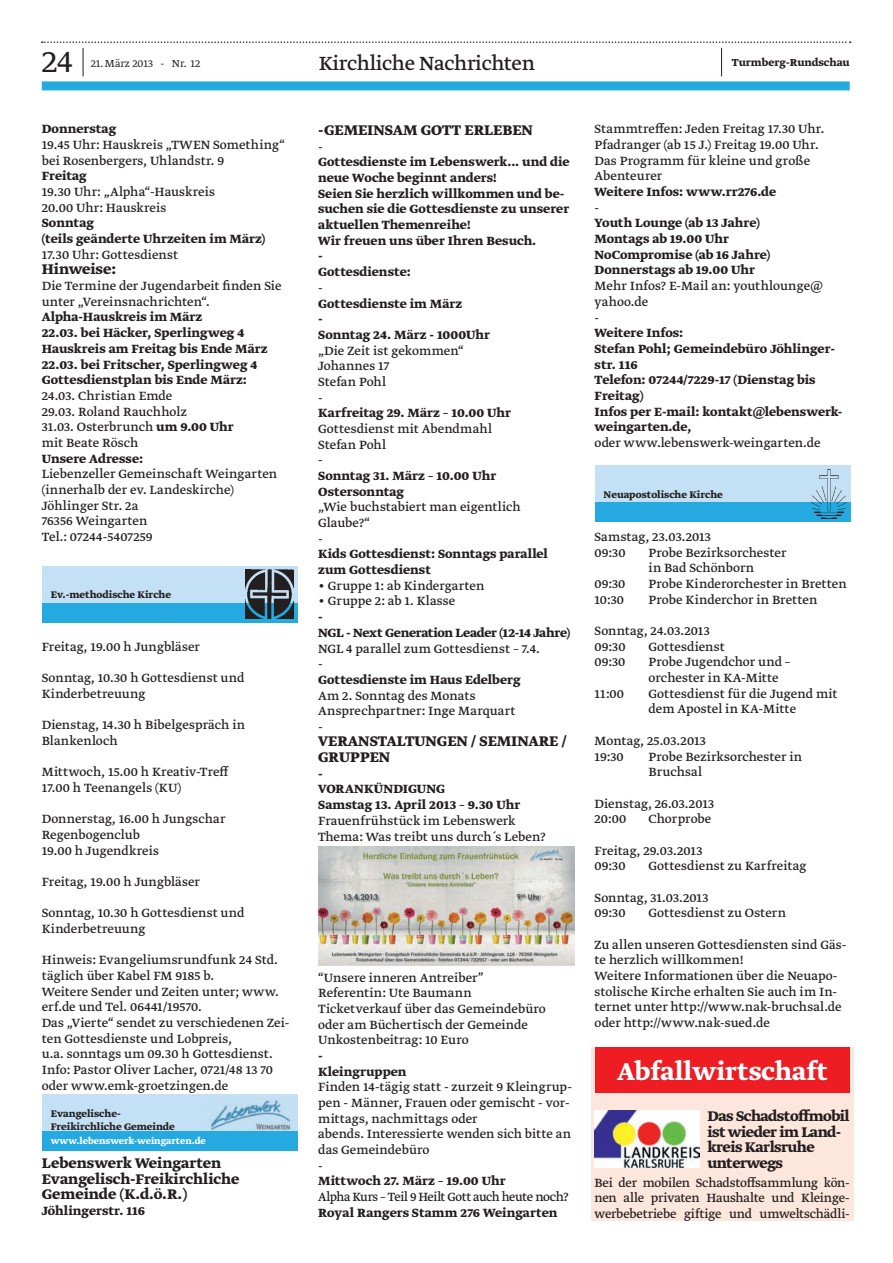
<style>
.page{position:relative;width:893px;height:1263px;background:#fff}
.page>*{position:absolute;margin:0;border:0;box-sizing:border-box;transform-origin:0 0}
.t1{font:300 36px "Greta Text Std";color:#231f20}
.t2{font:28.5px "Greta Text Std Bold Min";color:#fff}
.t3{font:22.5px "Greta Text Std";letter-spacing:-.015em;color:#231f20}
.t4{font:700 16.5px/15.6px "Greta Text Std";color:#231f20}
.t5{font:700 16.5px/15.6px "Greta Text Std";letter-spacing:-.03em;color:#231f20}
.t6{font:14.1px/15.8px "Greta Text Std";color:#231f20}
.t7{font:700 14.1px/15.8px "Greta Text Std";color:#231f20}
.t8{font:14.1px "Greta Text Std";letter-spacing:-.03em;color:#231f20;scale:.96 1}
.t9{font:700 14.1px/15.8px "Greta Text Std";letter-spacing:-.02em;color:#231f20}
.t10{font:700 12px "Greta Text Std";color:#231f20}
.t11{font:300 12px "Greta Text Std";color:#231f20}
.t12{font:700 11.25px/13.5px "Greta Text Std";color:#231f20}
.t13{font:700 10.5px "Greta Text Std";color:#fff}
.s1{font-weight:700}
</style>
<div class="page">
<div style="left:42px;top:81px;width:808px;height:9px;background:#24aae1"></div>
<svg style="left:42px;top:41px;width:809px;height:35px"></svg>
<div style="left:591px;top:1047px;width:262px;height:173px;background:#fde7dc"></div>
<div style="left:43px;top:566px;width:255px;height:56px;background:#c3e0f4"></div>
<div style="left:43px;top:603px;width:255px;height:19px;background:#24aae1"></div>
<img style="left:245px;top:570px;width:48px;height:48px">
<div style="left:43px;top:1094px;width:255px;height:57px;background:#c3e0f4"></div>
<div style="left:43px;top:1131px;width:255px;height:20px;background:#24aae1"></div>
<img style="left:208px;top:1099px;width:83px;height:31px">
<img style="left:319px;top:847px;width:255px;height:118px">
<div style="left:595px;top:465px;width:255px;height:57px;background:#c3e0f4"></div>
<div style="left:595px;top:502px;width:255px;height:20px;background:#24aae1"></div>
<img style="left:811px;top:470px;width:35px;height:48px">
<div style="left:595px;top:1047px;width:255px;height:46px;background:#ee1d23"></div>
<img style="left:594px;top:1111px;width:105px;height:56px">
<h1 class="t1" style="left:42px;top:41px;width:33px">24</h1>
<h3 class="t3" style="left:319px;top:54px;width:217px">Kirchliche Nachrichten</h3>
<p class="t10" style="left:732px;top:58px;width:119px">Turmberg-Rundschau</p>
<p class="t11" style="left:91px;top:56px;width:111px">21. März 2013 - Nr. 12</p>
<p class="t7" style="left:42px;top:122px;width:76px">Donnerstag</p>
<p class="t6" style="left:42px;top:138px;width:245px">19.45 Uhr: Hauskreis „TWEN Something“ bei Rosenbergers, Uhlandstr. 9</p>
<p class="t7" style="left:42px;top:169px;width:47px">Freitag</p>
<p class="t6" style="left:42px;top:185px;width:175px">19.30 Uhr: „Alpha“-Hauskreis<br>20.00 Uhr: Hauskreis</p>
<p class="t7" style="left:42px;top:216px;width:225px">Sonntag<br>(teils geänderte Uhrzeiten im März)</p>
<p class="t6" style="left:42px;top:247px;width:138px">17.30 Uhr: Gottesdienst</p>
<p class="t4" style="left:42px;top:262px;width:76px">Hinweise:</p>
<p class="t6" style="left:42px;top:279px;width:241px">Die Termine der Jugendarbeit finden Sie unter „Vereinsnachrichten“.</p>
<p class="t7" style="left:42px;top:310px;width:227px">Alpha-Hauskreis im März<br>22.03. bei Häcker, Sperlingweg 4<br>Hauskreis am Freitag bis Ende März<br>22.03. bei Fritscher, Sperlingweg 4<br>Gottesdienstplan bis Ende März:</p>
<p class="t6" style="left:42px;top:388px;width:194px">24.03. Christian Emde<br>29.03. Roland Rauchholz<br>31.03. Osterbrunch <span class="s1">um 9.00 Uhr </span>mit Beate Rösch</p>
<p class="t7" style="left:42px;top:451px;width:103px">Unsere Adresse:</p>
<p class="t6" style="left:42px;top:467px;width:237px">Liebenzeller Gemeinschaft Weingarten (innerhalb der ev. Landeskirche)<br>Jöhlinger Str. 2a<br>76356 Weingarten<br>Tel.: 07244-5407259</p>
<p class="t12" style="left:51px;top:589px;width:122px">Ev.-methodische Kirche</p>
<p class="t6" style="left:42px;top:639px;width:160px">Freitag, 19.00 h Jungbläser</p>
<p class="t6" style="left:42px;top:671px;width:204px">Sonntag, 10.30 h Gottesdienst und<br>Kinderbetreuung</p>
<p class="t6" style="left:42px;top:718px;width:205px">Dienstag, 14.30 h Bibelgespräch in<br>Blankenloch</p>
<p class="t6" style="left:42px;top:765px;width:189px">Mittwoch, 15.00 h Kreativ-Treff<br>17.00 h Teenangels (KU)</p>
<p class="t6" style="left:42px;top:812px;width:185px">Donnerstag, 16.00 h Jungschar<br>Regenbogenclub<br>19.00 h Jugendkreis</p>
<p class="t6" style="left:42px;top:874px;width:160px">Freitag, 19.00 h Jungbläser</p>
<p class="t6" style="left:42px;top:906px;width:204px">Sonntag, 10.30 h Gottesdienst und<br>Kinderbetreuung</p>
<p class="t6" style="left:42px;top:953px;width:249px">Hinweis: Evangeliumsrundfunk 24 Std. täglich ü ber Kabel FM 9185 b.<br>Weitere Sender und Zeiten unter; www. erf.de und Tel. 06441/19570.<br>Das „Vierte“ sendet zu verschiedenen Zei&shy;ten Gottesdienste und Lobpreis,<br>u.a. sonntags um 09.30 h Gottesdienst.<br>Info: Pastor Oliver Lacher, 0721/48 13 70 oder www.emk-groetzingen.de</p>
<p class="t12" style="left:51px;top:1107px;width:126px">Evangelische-<br>Freikirchliche Gemeinde</p>
<p class="t13" style="left:51px;top:1136px;width:157px">www.lebenswerk-weingarten.de</p>
<p class="t4" style="left:42px;top:1156px;width:199px">Lebenswerk Weingarten<br>Evangelisch-Freikirchliche<br>Gemeinde (K.d.ö.R.)</p>
<p class="t7" style="left:42px;top:1204px;width:105px">Jöhlingerstr. 116</p>
<p class="t4" style="left:318px;top:123px;width:216px">-GEMEINSAM GOTT ERLEBEN</p>
<p class="t6" style="left:318px;top:139px;width:6px">-</p>
<p class="t7" style="left:318px;top:155px;width:253px">Gottesdienste im Lebenswerk... und die neue Woche beginnt anders!<br>Seien Sie herzlich willkommen und be&shy;suchen sie die Gottesdienste zu unserer aktuellen Themenreihe!<br>Wir freuen uns ü ber Ihren Besuch.<br>-<br>Gottesdienste:</p>
<p class="t6" style="left:318px;top:280px;width:6px">-</p>
<p class="t7" style="left:318px;top:296px;width:173px">Gottesdienste im März<br>-<br>Sonntag 24. März - 1000Uhr</p>
<p class="t6" style="left:318px;top:343px;width:147px">„Die Zeit ist gekommen“<br>Johannes 17<br>Stefan Pohl<br>-</p>
<p class="t7" style="left:318px;top:406px;width:194px">Karfreitag 29. März – 10.00 Uhr</p>
<p class="t6" style="left:318px;top:422px;width:175px">Gottesdienst mit Abendmahl<br>Stefan Pohl<br>-</p>
<p class="t7" style="left:318px;top:469px;width:180px">Sonntag 31. März – 10.00 Uhr<br>Ostersonntag</p>
<p class="t6" style="left:318px;top:500px;width:204px">„Wie buchstabiert man eigentlich<br>Glaube?“<br>-</p>
<p class="t7" style="left:318px;top:547px;width:231px">Kids Gottesdienst: Sonntags parallel zum Gottesdienst</p>
<p class="t6" style="left:318px;top:578px;width:168px">• Gruppe 1: ab Kindergarten</p>
<p class="t6" style="left:318px;top:594px;width:139px">• Gruppe 2: ab 1. Klasse</p>
<p class="t9" style="left:318px;top:610px;width:254px">-<br>NGL - Next Generation Leader (12-14 Jahre)</p>
<p class="t6" style="left:318px;top:641px;width:223px">NGL 4 parallel zum Gottesdienst – 7.4. -</p>
<p class="t7" style="left:318px;top:672px;width:204px">Gottesdienste im Haus Edelberg</p>
<p class="t6" style="left:318px;top:688px;width:199px">Am 2. Sonntag des Monats<br>Ansprechpartner: Inge Marquart -</p>
<p class="t4" style="left:318px;top:734px;width:250px">VERANSTALTUNGEN / SEMINARE /<br>GRUPPEN</p>
<p class="t7" style="left:318px;top:766px;width:204px">-<br>VORANKÜNDIGUNG<br>Samstag 13. April 2013 – 9.30 Uhr</p>
<p class="t6" style="left:318px;top:813px;width:229px">Frauenfrü hstü ck im Lebenswerk<br>Thema: Was treibt uns durch´s Leben?</p>
<p class="t6" style="left:318px;top:970px;width:229px">“Unsere inneren Antreiber”<br>Referentin: Ute Baumann<br>Ticketverkauf ü ber das Gemeindebü ro oder am Bü chertisch der Gemeinde<br>Unkostenbeitrag: 10 Euro</p>
<p class="t7" style="left:318px;top:1048px;width:90px">-<br>Kleingruppen</p>
<p class="t6" style="left:318px;top:1080px;width:255px">Finden 14-tägig statt - zurzeit 9 Kleingrup&shy;pen - Männer, Frauen oder gemischt - vor&shy;mittags, nachmittags oder<br>abends. Interessierte wenden sich bitte an das Gemeindebü ro<br>-</p>
<p class="t7" style="left:318px;top:1174px;width:189px">Mittwoch 27. März – 19.00 Uhr</p>
<p class="t8" style="left:318px;top:1191px;width:262px">Alpha Kurs – Teil 9 Heilt Gott auch heute noch?</p>
<p class="t7" style="left:318px;top:1205px;width:241px">Royal Rangers Stamm 276 Weingarten</p>
<p class="t6" style="left:595px;top:122px;width:231px">Stammtreffen: Jeden Freitag 17.30 Uhr.<br>Pfadranger (ab 15 J.) Freitag 19.00 Uhr.<br>Das Programm fü r kleine und große<br>Abenteurer</p>
<p class="t7" style="left:595px;top:185px;width:183px">Weitere Infos: www.rr276.de</p>
<p class="t6" style="left:595px;top:200px;width:6px">-</p>
<p class="t7" style="left:595px;top:216px;width:177px">Youth Lounge (ab 13 Jahre)<br>Montags ab 19.00 Uhr<br>NoCompromise (ab 16 Jahre)<br>Donnerstags ab 19.00 Uhr</p>
<p class="t6" style="left:595px;top:279px;width:230px">Mehr Infos? E-Mail an: youthlounge@ yahoo.de<br>-</p>
<p class="t7" style="left:595px;top:326px;width:250px">Weitere Infos:<br>Stefan Pohl; Gemeindebü ro Jöhlinger&shy;str. 116<br>Telefon: 07244/7229-17 (Dienstag bis<br>Freitag)<br>Infos per E-mail: kontakt@lebenswerk&shy;weingarten.de,</p>
<p class="t6" style="left:595px;top:435px;width:228px">oder www.lebenswerk-weingarten.de</p>
<p class="t12" style="left:604px;top:488px;width:121px">Neuapostolische Kirche</p>
<p class="t6" style="left:595px;top:530px;width:118px">Samstag, 23.03.2013<br>09:30</p>
<p class="t6" style="left:648px;top:545px;width:139px">Probe Bezirksorchester in Bad Schönborn</p>
<p class="t6" style="left:595px;top:577px;width:32px">09:30</p>
<p class="t6" style="left:648px;top:577px;width:200px">Probe Kinderorchester in Bretten</p>
<p class="t6" style="left:595px;top:592px;width:31px">10:30</p>
<p class="t6" style="left:648px;top:592px;width:170px">Probe Kinderchor in Bretten</p>
<p class="t6" style="left:595px;top:624px;width:117px">Sonntag, 24.03.2013<br>09:30</p>
<p class="t6" style="left:649px;top:639px;width:78px">Gottesdienst</p>
<p class="t6" style="left:595px;top:655px;width:32px">09:30</p>
<p class="t6" style="left:648px;top:655px;width:144px">Probe Jugendchor und – orchester in KA-Mitte</p>
<p class="t6" style="left:595px;top:686px;width:31px">11:00</p>
<p class="t6" style="left:648px;top:686px;width:191px">Gottesdienst fü r die Jugend mit dem Apostel in KA-Mitte</p>
<p class="t6" style="left:595px;top:733px;width:113px">Montag, 25.03.2013<br>19:30</p>
<p class="t6" style="left:648px;top:749px;width:155px">Probe Bezirksorchester in<br>Bruchsal</p>
<p class="t6" style="left:595px;top:796px;width:121px">Dienstag, 26.03.2013<br>20:00</p>
<p class="t6" style="left:648px;top:812px;width:64px">Chorprobe</p>
<p class="t6" style="left:595px;top:843px;width:109px">Freitag, 29.03.2013<br>09:30</p>
<p class="t6" style="left:649px;top:859px;width:159px">Gottesdienst zu Karfreitag</p>
<p class="t6" style="left:595px;top:890px;width:115px">Sonntag, 31.03.2013<br>09:30</p>
<p class="t6" style="left:648px;top:906px;width:139px">Gottesdienst zu Ostern</p>
<p class="t6" style="left:595px;top:937px;width:253px">Zu allen unseren Gottesdiensten sind Gäs&shy;te herzlich willkommen!<br>Weitere Informationen ü ber die Neuapo&shy;stolische Kirche erhalten Sie auch im In&shy;ternet unter http://www.nak-bruchsal.de oder http://www.nak-sued.de</p>
<h2 class="t2" style="left:617px;top:1055px;width:213px">Abfallwirtschaft</h2>
<p class="t5" style="left:708px;top:1109px;width:144px">Das Schadstoffmobil ist wieder im Land&shy;kreis Karlsruhe unterwegs</p>
<p class="t6" style="left:595px;top:1175px;width:257px;text-align:justify">Bei der mobilen Schadstoffsammlung kön&shy;nen alle privaten Haushalte und Kleinge&shy;werbebetriebe giftige und umweltschädli-</p>
</div>
